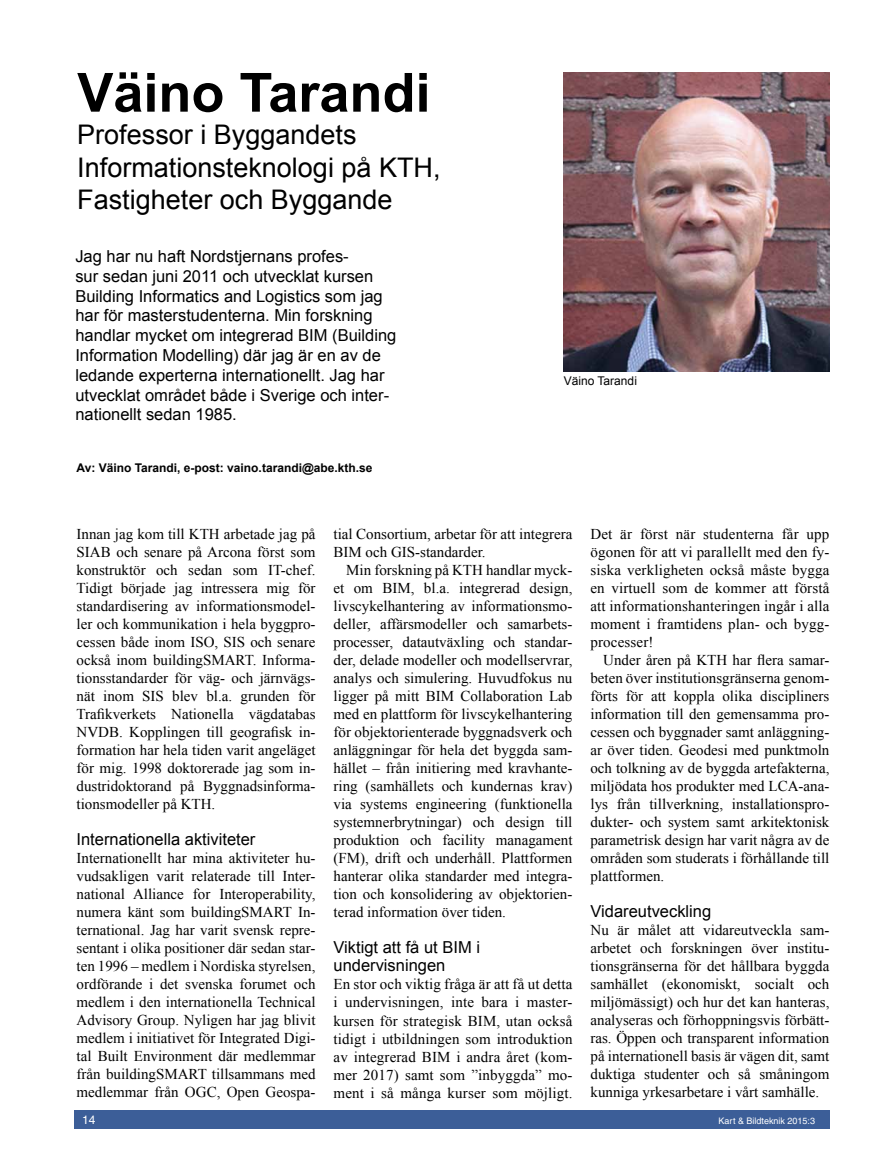
<style>
.page{position:relative;width:872px;height:1170px;background:#fff}
.page>*{position:absolute;margin:0;border:0;box-sizing:border-box;transform-origin:0 0}
.t1{font:700 54px "Arial";color:#000}
.t2{font:27px/32.4px "Arial";color:#000}
.t3{font:16.5px/19.8px "Arial";color:#000}
.t4{font:15px/18px "Times New Roman";color:#000;text-align:justify}
.t5{font:700 12px "Arial";color:#000}
.t6{font:12px "Arial";color:#000}
.t7{font:12px "Helvetica";color:#fff}
.t8{font:9px "Helvetica";color:#fff}
</style>
<div class="page">
<div style="left:75px;top:1110px;width:755px;height:18px;background:#3c5e98"></div>
<img style="left:563px;top:72px;width:266px;height:299px">
<h1 class="t1" style="left:77px;top:57px;width:355px">Väino Tarandi</h1>
<h2 class="t2" style="left:77px;top:119px;width:365px">Professor i Byggandets<br>Informationsteknologi på KTH,<br>Fastigheter och Byggande</h2>
<p class="t3" style="left:75px;top:246px;width:322px">Jag har nu haft Nordstjernans profes-<br>sur sedan juni 2011 och utvecklat kursen Building Informatics and Logistics som jag har för masterstudenterna. Min forskning handlar mycket om integrerad BIM (Building Information Modelling) där jag är en av de ledande experterna internationellt. Jag har utvecklat området både i Sverige och inter&shy;nationellt sedan 1985.</p>
<p class="t5" style="left:77px;top:459px;width:297px">Av: Väino Tarandi, e-post: vaino.tarandi@abe.kth.se</p>
<p class="t6" style="left:564px;top:373px;width:75px">Väino Tarandi</p>
<p class="t4" style="left:77px;top:524px;width:240px">Innan jag kom till KTH arbetade jag på SIAB och senare på Arcona först som konstruktör och sedan som IT-chef.<br>Tidigt började jag intressera mig för standardisering av informationsmodel&shy;ler och kommunikation i hela byggpro&shy;cessen både inom ISO, SIS och senare också inom buildingSMART. Informa&shy;tionsstandarder för väg- och järnvägs&shy;nät inom SIS blev bl.a. grunden för Trafikverkets Nationella vägdatabas NVDB. Kopplingen till geografisk in&shy;formation har hela tiden varit angeläget för mig. 1998 doktorerade jag som in&shy;dustridoktorand på Byggnadsinforma&shy;tionsmodeller på KTH.</p>
<p class="t3" style="left:77px;top:829px;width:180px">Internationella aktiviteter</p>
<p class="t4" style="left:77px;top:848px;width:240px">Internationellt har mina aktiviteter hu&shy;vudsakligen varit relaterade till Inter&shy;national Alliance for Interoperability, numera känt som buildingSMART In&shy;ternational. Jag har varit svensk repre&shy;sentant i olika positioner där sedan star&shy;ten 1996 – medlem i Nordiska styrelsen, ordförande i det svenska forumet och medlem i den internationella Technical Advisory Group. Nyligen har jag blivit medlem i initiativet för Integrated Digi&shy;tal Built Environment där medlemmar från buildingSMART tillsammans med medlemmar från OGC, Open Geospa-</p>
<p class="t4" style="left:333px;top:524px;width:240px">tial Consortium, arbetar för att integrera<br>BIM och GIS-standarder.</p>
<p class="t4" style="left:333px;top:560px;width:240px;text-indent:13px">Min forskning på KTH handlar myck&shy;et om BIM, bl.a. integrerad design, livscykelhantering av informationsmo&shy;deller, affärsmodeller och samarbets&shy;processer, datautväxling och standar&shy;der, delade modeller och modellservrar, analys och simulering. Huvudfokus nu ligger på mitt BIM Collaboration Lab med en plattform för livscykelhantering för objektorienterade byggnadsverk och anläggningar för hela det byggda sam&shy;hället – från initiering med kravhante&shy;ring (samhällets och kundernas krav) via systems engineering (funktionella systemnerbrytningar) och design till produktion och facility managament (FM), drift och underhåll. Plattformen hanterar olika standarder med integra&shy;tion och konsolidering av objektorien&shy;terad information över tiden.</p>
<p class="t3" style="left:333px;top:938px;width:148px;line-height:18.3px">Viktigt att få ut BIM i undervisningen</p>
<p class="t4" style="left:333px;top:975px;width:240px">En stor och viktig fråga är att få ut detta i undervisningen, inte bara i master&shy;kursen för strategisk BIM, utan också tidigt i utbildningen som introduktion av integrerad BIM i andra året (kom&shy;mer 2017) samt som ”inbyggda” mo&shy;ment i så många kurser som möjligt.</p>
<p class="t4" style="left:590px;top:524px;width:240px">Det är först när studenterna får upp ögonen för att vi parallellt med den fy&shy;siska verkligheten också måste bygga en virtuell som de kommer att förstå att informationshanteringen ingår i alla moment i framtidens plan- och bygg&shy;processer!</p>
<p class="t4" style="left:590px;top:650px;width:240px;text-indent:13px">Under åren på KTH har flera samar&shy;beten över institutionsgränserna genom&shy;förts för att koppla olika discipliners information till den gemensamma pro&shy;cessen och byggnader samt anläggning&shy;ar över tiden. Geodesi med punktmoln och tolkning av de byggda artefakterna, miljödata hos produkter med LCA-ana&shy;lys från tillverkning, installationspro&shy;dukter- och system samt arkitektonisk parametrisk design har varit några av de områden som studerats i förhållande till plattformen.</p>
<p class="t3" style="left:590px;top:901px;width:122px">Vidareutveckling</p>
<p class="t4" style="left:590px;top:920px;width:240px">Nu är målet att vidareutveckla sam&shy;arbetet och forskningen över institu&shy;tionsgränserna för det hållbara byggda samhället (ekonomiskt, socialt och miljömässigt) och hur det kan hanteras, analyseras och förhoppningsvis förbätt&shy;ras. Öppen och transparent information på internationell basis är vägen dit, samt duktiga studenter och så småningom kunniga yrkesarbetare i vårt samhälle.</p>
<p class="t7" style="left:82px;top:1112px;width:15px">14</p>
<p class="t8" style="left:718px;top:1115px;width:98px">Kart &amp; Bildteknik 2015:3</p>
</div>
